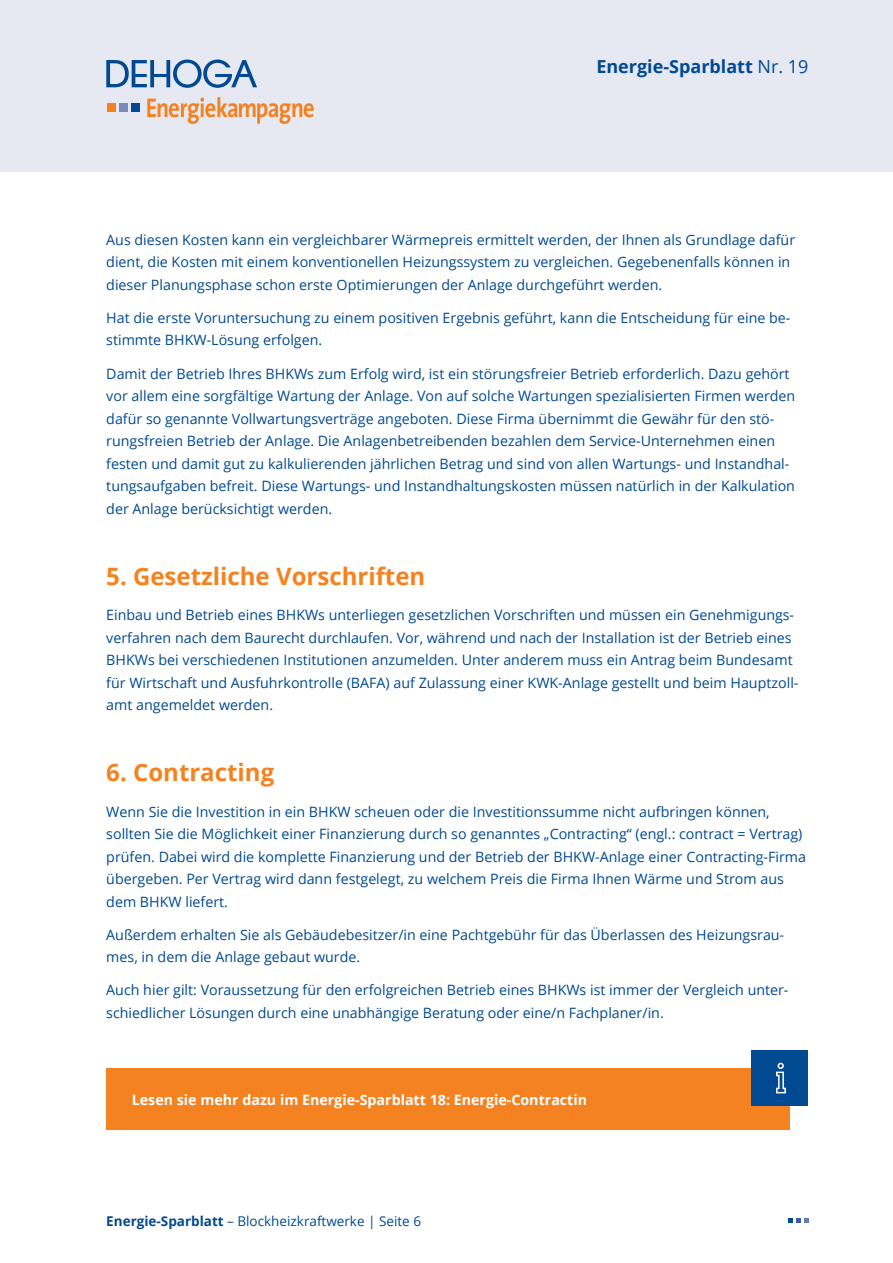
<style>
.page{position:relative;width:893px;height:1263px;background:#fff}
.page>*{position:absolute;margin:0;border:0;box-sizing:border-box;transform-origin:0 0}
.Headline_2{font:700 24px "Open Sans";color:#f58220}
.t1{font:700 18px "Open Sans";color:#014990}
.Fliesstext{font:14.25px/22.5px "Open Sans";color:#014990}
.t2{font:700 14.25px "Open Sans";color:#fff}
.t3{font:13.5px "Open Sans";color:#014990}
.s1{font-weight:400}
.s2{font-weight:700}
</style>
<div class="page">
<div style="left:0;top:0;width:893px;height:171px;background:#e6e8f2"></div>
<svg style="left:106px;top:60px;width:151px;height:28px"></svg>
<div style="left:132px;top:103px;width:8px;height:8px;background:#014990"></div>
<div style="left:119px;top:103px;width:8px;height:8px;background:#788bbc"></div>
<div style="left:107px;top:103px;width:8px;height:8px;background:#f58220"></div>
<svg style="left:147px;top:97px;width:167px;height:27px"></svg>
<svg style="left:788px;top:1218px;width:20px;height:4px"></svg>
<div style="left:106px;top:1068px;width:684px;height:62px;background:#f58220"></div>
<div style="left:752px;top:1050px;width:56px;height:56px;background:#014990"></div>
<svg style="left:776px;top:1062px;width:10px;height:32px"></svg>
<p class="t1" style="left:596px;top:54px;width:214px">Energie-Sparblatt <span class="s1">Nr. 19</span></p>
<p class="Fliesstext" style="left:106px;top:228px;width:690px">Aus diesen Kosten kann ein vergleichbarer Wärmepreis ermittelt werden, der Ihnen als Grundlage dafür dient, die Kosten mit einem konventionellen Heizungssystem zu vergleichen. Gegebenenfalls können in dieser Planungsphase schon erste Optimierungen der Anlage durchgeführt werden.</p>
<p class="Fliesstext" style="left:106px;top:306px;width:685px">Hat die erste Voruntersuchung zu einem positiven Ergebnis geführt, kann die Entscheidung für eine be&shy;stimmte BHKW-Lösung erfolgen.</p>
<p class="Fliesstext" style="left:106px;top:362px;width:690px">Damit der Betrieb Ihres BHKWs zum Erfolg wird, ist ein störungsfreier Betrieb erforderlich. Dazu gehört vor allem eine sorgfältige Wartung der Anlage. Von auf solche Wartungen spezialisierten Firmen werden dafür so genannte Vollwartungsverträge angeboten. Diese Firma übernimmt die Gewähr für den stö&shy;rungsfreien Betrieb der Anlage. Die Anlagenbetreibenden bezahlen dem Service-Unternehmen einen festen und damit gut zu kalkulierenden jährlichen Betrag und sind von allen Wartungs- und Instandhal&shy;tungsaufgaben befreit. Diese Wartungs- und Instandhaltungskosten müssen natürlich in der Kalkulation der Anlage berücksichtigt werden.</p>
<p class="Headline_2" style="left:106px;top:559px;width:321px">5. Gesetzliche Vorschriften</p>
<p class="Fliesstext" style="left:106px;top:603px;width:694px">Einbau und Betrieb eines BHKWs unterliegen gesetzlichen Vorschriften und müssen ein Genehmigungs&shy;verfahren nach dem Baurecht durchlaufen. Vor, während und nach der Installation ist der Betrieb eines BHKWs bei verschiedenen Institutionen anzumelden. Unter anderem muss ein Antrag beim Bundesamt für Wirtschaft und Ausfuhrkontrolle (BAFA) auf Zulassung einer KWK-Anlage gestellt und beim Hauptzoll&shy;amt angemeldet werden.</p>
<p class="Headline_2" style="left:106px;top:756px;width:169px">6. Contracting</p>
<p class="Fliesstext" style="left:106px;top:800px;width:701px">Wenn Sie die Investition in ein BHKW scheuen oder die Investitionssumme nicht aufbringen können, sollten Sie die Möglichkeit einer Finanzierung durch so genanntes „Contracting“ (engl.: contract = Vertrag) prüfen. Dabei wird die komplette Finanzierung und der Betrieb der BHKW-Anlage einer Contracting-Firma übergeben. Per Vertrag wird dann festgelegt, zu welchem Preis die Firma Ihnen Wärme und Strom aus dem BHKW liefert.</p>
<p class="Fliesstext" style="left:106px;top:923px;width:679px">Außerdem erhalten Sie als Gebäudebesitzer/in eine Pachtgebühr für das Überlassen des Heizungsrau&shy;mes, in dem die Anlage gebaut wurde.</p>
<p class="Fliesstext" style="left:106px;top:979px;width:684px">Auch hier gilt: Voraussetzung für den erfolgreichen Betrieb eines BHKWs ist immer der Vergleich unter&shy;schiedlicher Lösungen durch eine unabhängige Beratung oder eine/n Fachplaner/in.</p>
<p class="t2" style="left:132px;top:1089px;width:457px">Lesen sie mehr dazu im Energie-Sparblatt 18: Energie-Contractin</p>
<p class="t3" style="left:106px;top:1211px;width:316px"><span class="s2">Energie-Sparblatt</span> – Blockheizkraftwerke | Seite 6</p>
</div>
